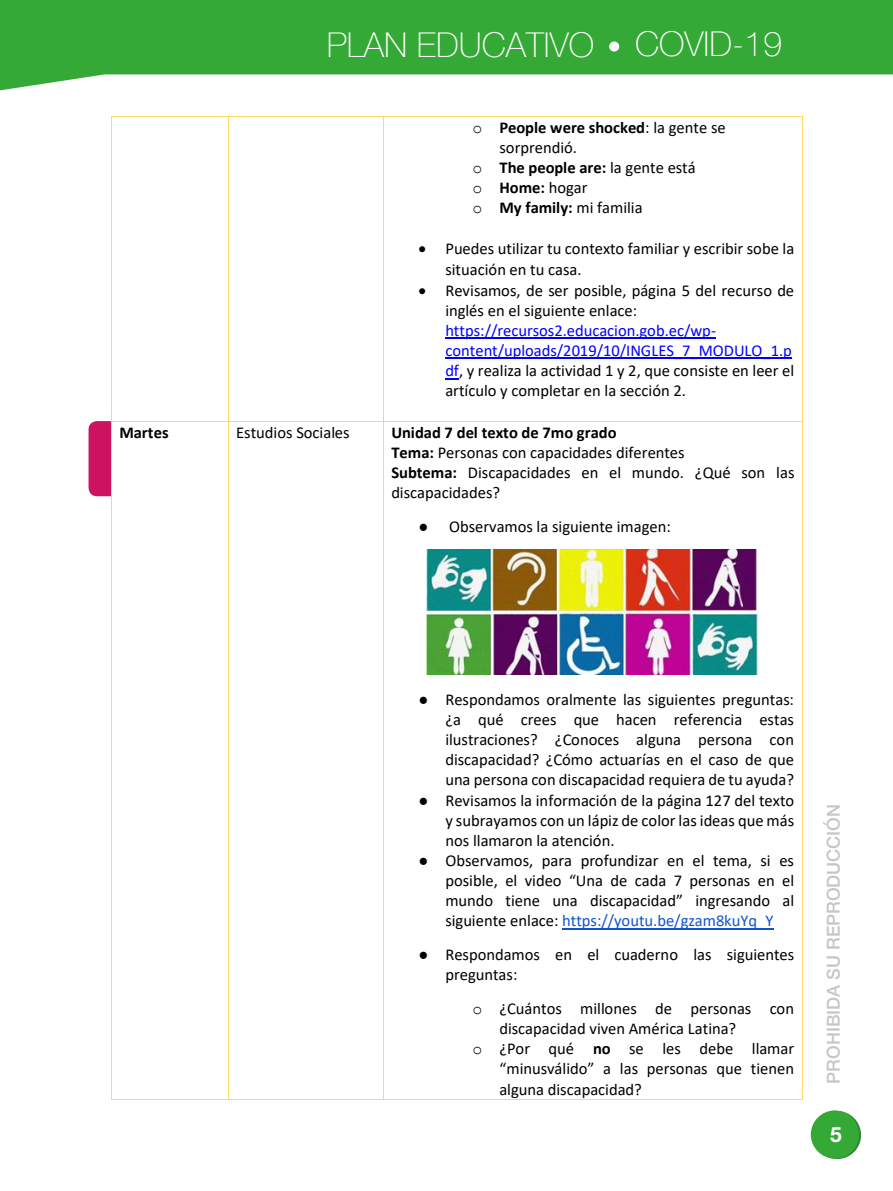
<style>
.page{position:relative;width:893px;height:1191px;background:#fff}
.page>*{position:absolute;margin:0;border:0;box-sizing:border-box;transform-origin:0 0}
.t1{font:100 34.2px "Helvetica Neue";color:#fff}
.t2{font:700 21px "Helvetica Neue LT Std";color:#fff}
.t3{font:500 18px "Helvetica Neue LT Std";color:#c6c6c6}
.t4{font:16.5px/20.1px "Calibri";color:#000}
.t5{font:16.5px/20.2px "Calibri";color:#00f}
.t6{font:700 16.5px "Calibri";color:#000}
.s1{font-family:"Courier New";font-weight:400}
.s2{font-weight:400}
.s3{color:#000}
.s4{font-weight:700}
.s5{color:#15c}
.s6{font-family:"Courier New"}
</style>
<div class="page">
<svg style="left:0;top:0;width:893px;height:91px;fill:#35a936"></svg>
<div style="left:609px;top:41px;width:10px;height:11px;background:#fff;border-radius:50%"></div>
<svg style="left:813px;top:1111px;width:48px;height:48px"></svg>
<div style="left:811px;top:1110px;width:48px;height:48px;background:#35a936;border-radius:50%"></div>
<div style="left:89px;top:421px;width:41px;height:75px;background:#cc1261;border-radius:9px"></div>
<div style="left:112px;top:417px;width:31px;height:81px;background:#fff"></div>
<hr style="left:445px;top:338px;width:271px;height:1px;background:#00f">
<hr style="left:445px;top:358px;width:347px;height:1px;background:#00f">
<svg style="left:445px;top:378px;width:14px;height:1px"></svg>
<hr style="left:112px;top:116px;width:116px;height:1px;background:#ffd965">
<hr style="left:228px;top:116px;width:155px;height:1px;background:#ffd965">
<hr style="left:384px;top:116px;width:418px;height:1px;background:#ffd965">
<hr style="left:111px;top:117px;width:1px;height:304px;background:#ffd965">
<hr style="left:228px;top:117px;width:1px;height:304px;background:#ffd965">
<hr style="left:383px;top:117px;width:1px;height:304px;background:#ffd965">
<hr style="left:802px;top:117px;width:1px;height:304px;background:#ffd965">
<hr style="left:562px;top:928px;width:212px;height:1px;background:#15c">
<hr style="left:112px;top:421px;width:116px;height:1px;background:#ffd965">
<hr style="left:228px;top:421px;width:155px;height:1px;background:#ffd965">
<hr style="left:384px;top:421px;width:418px;height:1px;background:#ffd965">
<hr style="left:111px;top:422px;width:1px;height:677px;background:#ffd965">
<hr style="left:112px;top:1099px;width:116px;height:1px;background:#ffd965">
<hr style="left:228px;top:422px;width:1px;height:677px;background:#ffd965">
<hr style="left:228px;top:1099px;width:155px;height:1px;background:#ffd965">
<hr style="left:383px;top:422px;width:1px;height:677px;background:#ffd965">
<hr style="left:384px;top:1099px;width:418px;height:1px;background:#ffd965">
<hr style="left:802px;top:422px;width:1px;height:677px;background:#ffd965">
<img style="left:426px;top:549px;width:332px;height:126px">
<h1 class="t1" style="left:327px;top:19px;width:457px">PLAN EDUCATIVO COVID-19</h1>
<p class="t6" style="left:472px;top:115px;width:255px"><span class="s1">o</span> People were shocked<span class="s2">: la gente se</span></p>
<p class="t4" style="left:499px;top:137px;width:79px">sorprendió.</p>
<p class="t6" style="left:472px;top:156px;width:225px"><span class="s1">o</span> The people are: <span class="s2">la gente está</span></p>
<p class="t6" style="left:472px;top:176px;width:117px"><span class="s1">o</span> Home: <span class="s2">hogar</span></p>
<p class="t6" style="left:472px;top:196px;width:172px"><span class="s1">o</span> My family: <span class="s2">mi familia</span></p>
<p class="t4" style="left:445px;top:238px;width:350px;text-indent:-27px">• Puedes utilizar tu contexto familiar y escribir sobe la situación en tu casa.</p>
<p class="t4" style="left:445px;top:279px;width:350px;text-indent:-27px">• Revisamos, de ser posible, página 5 del recurso de inglés en el siguiente enlace:</p>
<p class="t5" style="left:445px;top:320px;width:350px">https://recursos2.educacion.gob.ec/wp&shy;content/uploads/2019/10/INGLES_7_MODULO_1.p df<span class="s3">, y realiza la actividad 1 y 2, que consiste en leer el artículo y completar en la sección 2.</span></p>
<p class="t6" style="left:119px;top:420px;width:51px">Martes</p>
<p class="t4" style="left:236px;top:421px;width:115px">Estudios Sociales</p>
<p class="t4" style="left:391px;top:421px;width:405px"><span class="s4">Unidad 7 del texto de 7mo grado<br>Tema:</span> Personas con capacidades diferentes<br><span class="s4">Subtema:</span> Discapacidades en el mundo. ¿Qué son las discapacidades?</p>
<p class="t4" style="left:418px;top:516px;width:254px">● Observamos la siguiente imagen:</p>
<p class="t4" style="left:445px;top:689px;width:350px;text-align:justify;text-indent:-27px">● Respondamos oralmente las siguientes preguntas: ¿a qué crees que hacen referencia estas ilustraciones? ¿Conoces alguna persona con discapacidad? ¿Cómo actuarías en el caso de que una persona con discapacidad requiera de tu ayuda?</p>
<p class="t4" style="left:445px;top:789px;width:350px;text-align:justify;text-indent:-27px">● Revisamos la información de la página 127 del texto y subrayamos con un lápiz de color las ideas que más nos llamaron la atención.</p>
<p class="t4" style="left:445px;top:850px;width:350px;text-align:justify;text-indent:-27px">● Observamos, para profundizar en el tema, si es posible, el video “Una de cada 7 personas en el mundo tiene una discapacidad” ingresando al siguiente enlace: <span class="s5">https://youtu.be/gzam8kuYq_Y</span></p>
<p class="t4" style="left:445px;top:944px;width:350px;text-indent:-27px">● Respondamos en el cuaderno las siguientes preguntas:</p>
<p class="t4" style="left:472px;top:998px;width:323px"><span class="s6">o</span> ¿Cuántos millones de personas con</p>
<p class="t4" style="left:499px;top:1018px;width:238px">discapacidad viven América Latina?</p>
<p class="t4" style="left:472px;top:1038px;width:323px"><span class="s6">o</span> ¿Por qué <span class="s4">no</span> se les debe llamar</p>
<p class="t4" style="left:499px;top:1058px;width:296px">“minusválido” a las personas que tienen</p>
<p class="t4" style="left:499px;top:1078px;width:144px">alguna discapacidad?</p>
<p class="t3" style="left:823px;top:1083px;width:281px;rotate:-90deg">PROHIBIDA SU REPRODUCCIÓN</p>
<p class="t2" style="left:830px;top:1121px;width:13px">5</p>
</div>
